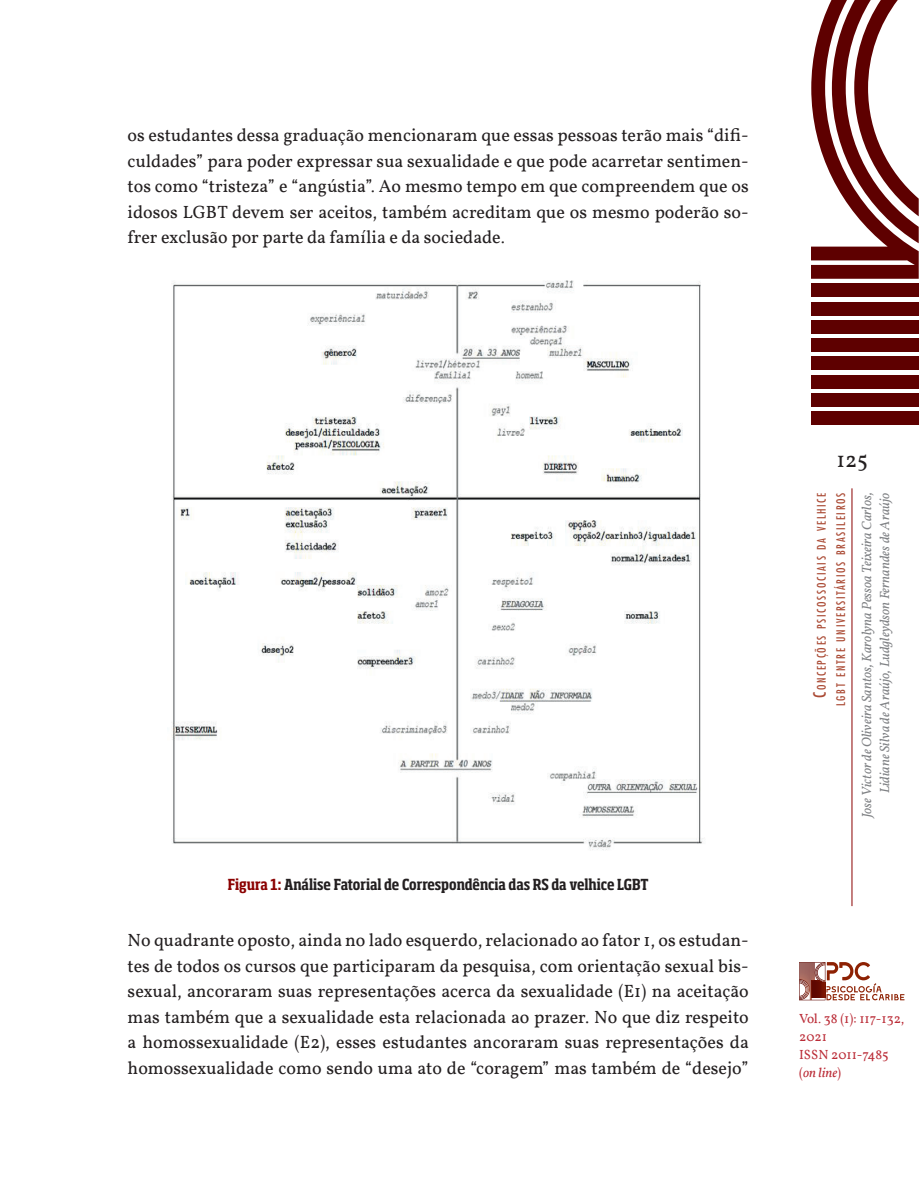
<style>
.page{position:relative;width:919px;height:1189px;background:#fff}
.page>*{position:absolute;margin:0;border:0;box-sizing:border-box;transform-origin:0 0}
.t1{font:22.5px "Vollkorn";color:#231f20}
.t2{font:18px/25.5px "Vollkorn";color:#231f20;text-align:justify}
.t3{font:700 condensed 15px "Soho Std";letter-spacing:-.005em;color:#231f20}
.t4{font:italic 13.5px/18px "Vollkorn";color:#808285;text-align:right}
.t5{font:13.5px/18px "Vollkorn";color:#bb2d38}
.t6{font:condensed 11.55px/19.5px "Futura Std";letter-spacing:.145em;color:#ab4c36;text-align:right}
.s1{color:#8b0202}
.s2{font-size:16.5px}
.s3{font-style:italic}
</style>
<div class="page">
<div style="left:811px;top:283px;width:107px;height:14px;background:#5e0000"></div>
<div style="left:811px;top:301px;width:107px;height:14px;background:#5e0000"></div>
<div style="left:811px;top:320px;width:107px;height:14px;background:#5e0000"></div>
<div style="left:811px;top:338px;width:107px;height:14px;background:#5e0000"></div>
<div style="left:811px;top:356px;width:107px;height:14px;background:#5e0000"></div>
<div style="left:811px;top:375px;width:107px;height:14px;background:#5e0000"></div>
<div style="left:811px;top:393px;width:107px;height:14px;background:#5e0000"></div>
<div style="left:811px;top:411px;width:107px;height:14px;background:#5e0000"></div>
<svg style="left:811px;top:0;width:107px;height:279px"></svg>
<hr style="left:851px;top:488px;width:1px;height:418px;background:#8b0202">
<svg style="left:799px;top:962px;width:105px;height:38px"></svg>
<img style="left:172px;top:280px;width:531px;height:570px">
<p class="t2" style="left:128px;top:122px;width:622px">os estudantes dessa graduação mencionaram que essas pessoas terão mais “difi&shy;culdades” para poder expressar sua sexualidade e que pode acarretar sentimen&shy;tos como “tristeza” e “angústia”. Ao mesmo tempo em que compreendem que os idosos LGBT devem ser aceitos, também acreditam que os mesmo poderão so&shy;frer exclusão por parte da família e da sociedade.</p>
<p class="t3" style="left:228px;top:875px;width:422px"><span class="s1">Figura 1:</span> Análise Fatorial de Correspondência das RS da velhice LGBT</p>
<p class="t2" style="left:128px;top:927px;width:622px">No quadrante oposto, ainda no lado esquerdo, relacionado ao fator 1, os estudan&shy;tes de todos os cursos que participaram da pesquisa, com orientação sexual bis&shy;sexual, ancoraram suas representações acerca da sexualidade (E1) na aceitação mas também que a sexualidade esta relacionada ao prazer. No que diz respeito a homossexualidade (E2), esses estudantes ancoraram suas representações da homossexualidade como sendo uma ato de “coragem” mas também de “desejo”</p>
<p class="t1" style="left:836px;top:446px;width:33px">125</p>
<p class="t6" style="left:811px;top:706px;width:215px;rotate:-90deg"><span class="s2">C</span>oncepções psicossociais da velhice lgbt entre universitários brasileiros</p>
<p class="t4" style="left:857px;top:818px;width:328px;rotate:-90deg">Jose Victor de Oliveira Santos, Karolyna Pessoa Teixeira Carlos,<br>Lidiane Silva de Araújo, Ludgleydson Fernandes de Araújo</p>
<p class="t5" style="left:799px;top:1010px;width:107px">Vol. 38 (1): 117-132,<br>2021<br>ISSN 2011-7485 (<span class="s3">on line</span>)</p>
</div>
